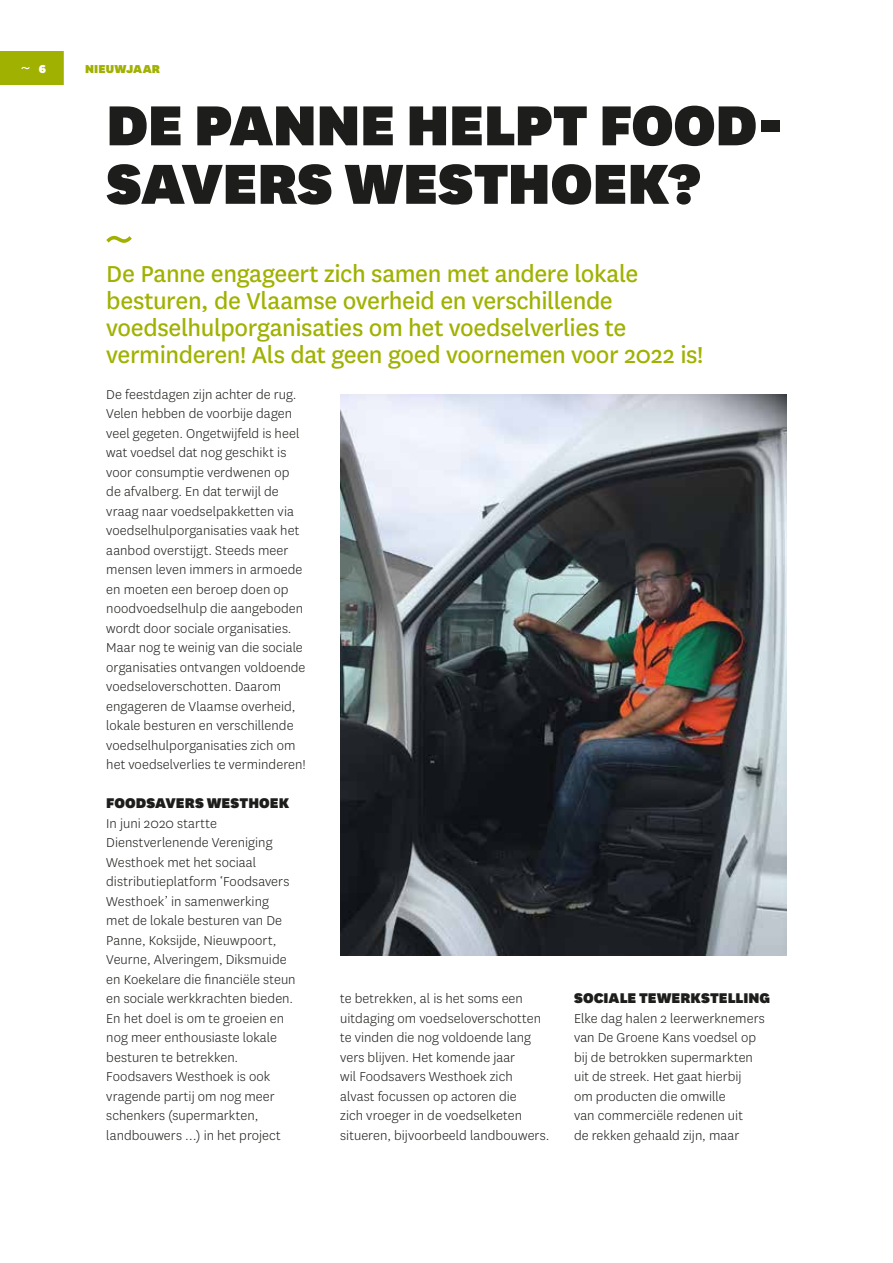
<style>
.page{position:relative;width:893px;height:1263px;background:#fff}
.page>*{position:absolute;margin:0;border:0;box-sizing:border-box;transform-origin:0 0}
.t1{font:900 66px/58.5px "National";letter-spacing:-.005em;color:#1d1d1b}
.t2{font:27px/27px "National";letter-spacing:-.015em;color:#a0b101}
.t3{font:900 16.5px "National";letter-spacing:.005em;color:#1d1d1b}
.t4{font:300 15px/19.5px "National";letter-spacing:.005em;color:#1d1d1b}
.t5{font:900 13.5px "National";letter-spacing:.01em;color:#a0b101}
.t6{font:900 13.5px "National";color:#fff}
</style>
<div class="page">
<div style="left:0;top:51px;width:64px;height:34px;background:#a0b101"></div>
<svg style="left:106px;top:236px;width:26px;height:7px"></svg>
<img style="left:340px;top:394px;width:447px;height:561px">
<p class="t6" style="left:39px;top:60px;width:9px">6</p>
<p class="t5" style="left:85px;top:60px;width:76px">NIEUWJAAR</p>
<h1 class="t1" style="left:106px;top:92px;width:671px">DE PANNE HELPT FOOD-<br>SAVERS WESTHOEK?</h1>
<h2 class="t2" style="left:106px;top:259px;width:599px">De Panne engageert zich samen met andere lokale besturen, de Vlaamse overheid en verschillende voedselhulporganisaties om het voedselverlies te verminderen! Als dat geen goed voornemen voor 2022 is!</h2>
<p class="t4" style="left:106px;top:384px;width:201px">De feestdagen zijn achter de rug.<br>Velen hebben de voorbije dagen veel gegeten. Ongetwijfeld is heel wat voedsel dat nog geschikt is voor consumptie verdwenen op de afvalberg. En dat terwijl de vraag naar voedselpakketten via voedselhulporganisaties vaak het aanbod overstijgt. Steeds meer mensen leven immers in armoede en moeten een beroep doen op noodvoedselhulp die aangeboden wordt door sociale organisaties.<br>Maar nog te weinig van die sociale organisaties ontvangen voldoende voedseloverschotten. Daarom engageren de Vlaamse overheid, lokale besturen en verschillende voedselhulporganisaties zich om het voedselverlies te verminderen!</p>
<p class="t3" style="left:106px;top:792px;width:184px">FOODSAVERS WESTHOEK</p>
<p class="t4" style="left:106px;top:813px;width:191px">In juni 2020 startte<br>Dienstverlenende Vereniging<br>Westhoek met het sociaal distributieplatform ‘Foodsavers<br>Westhoek’ in samenwerking met de lokale besturen van De<br>Panne, Koksijde, Nieuwpoort,<br>Veurne, Alveringem, Diksmuide en Koekelare die financiële steun en sociale werkkrachten bieden.<br>En het doel is om te groeien en nog meer enthousiaste lokale besturen te betrekken.<br>Foodsavers Westhoek is ook vragende partij om nog meer schenkers (supermarkten, landbouwers …) in het project</p>
<p class="t4" style="left:340px;top:989px;width:211px">te betrekken, al is het soms een uitdaging om voedseloverschotten te vinden die nog voldoende lang vers blijven. Het komende jaar<br>wil Foodsavers Westhoek zich alvast focussen op actoren die<br>zich vroeger in de voedselketen situeren, bijvoorbeeld landbouwers.</p>
<p class="t3" style="left:574px;top:987px;width:198px">SOCIALE TEWERKSTELLING</p>
<p class="t4" style="left:574px;top:1008px;width:192px">Elke dag halen 2 leerwerknemers van De Groene Kans voedsel op bij de betrokken supermarkten uit de streek. Het gaat hierbij<br>om producten die omwille<br>van commerciële redenen uit<br>de rekken gehaald zijn, maar</p>
</div>
